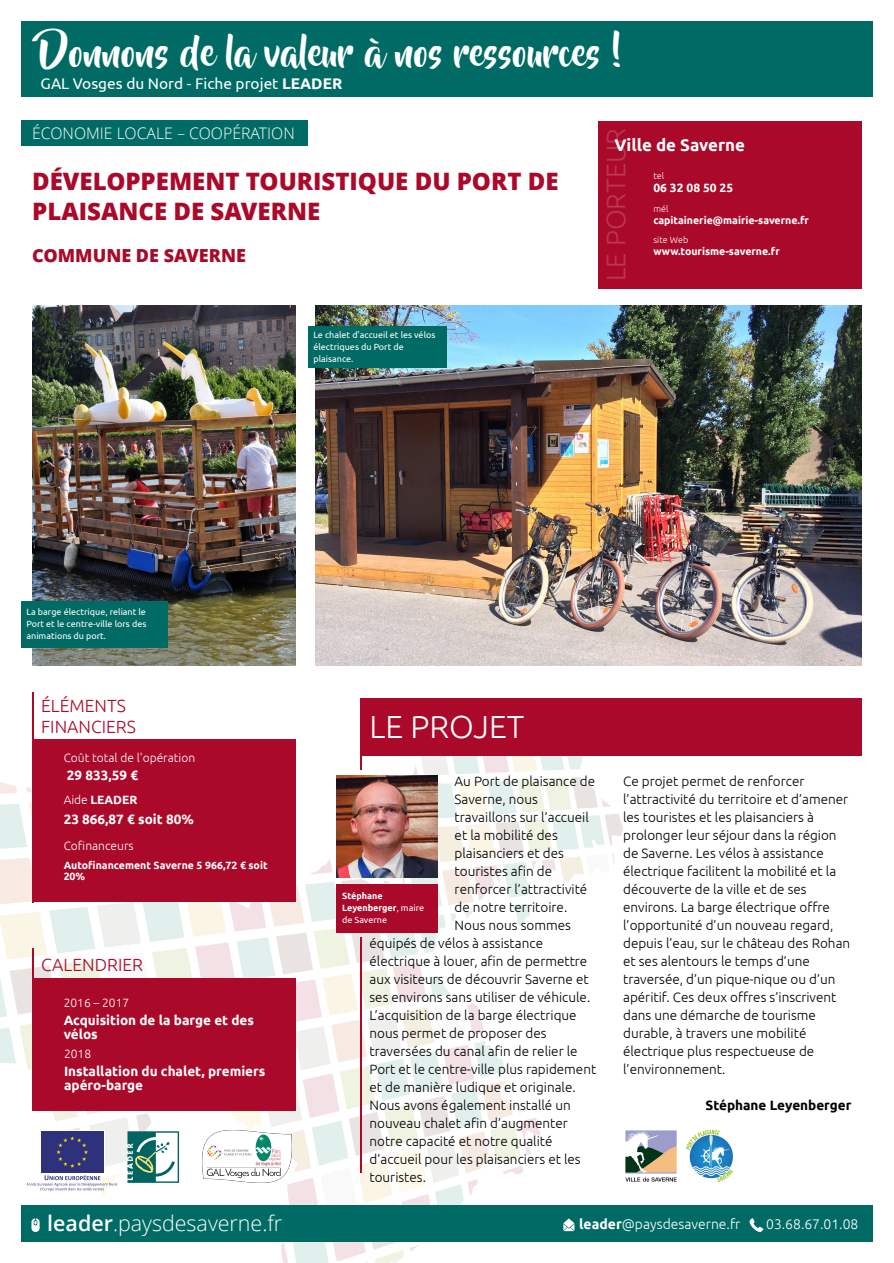
<style>
.page{position:relative;width:894px;height:1263px;background:#fff}
.page>*{position:absolute;margin:0;border:0;box-sizing:border-box;transform-origin:0 0}
.t1{font:37.8px "Beyond The Mountains";color:#fff}
.t2{font:300 31.95px "Ubuntu";color:#fff}
.t3{font:300 27px "Ubuntu";color:rgb(255 255 255/.19)}
.t4{font:800 24px/30px "Open Sans";color:#aa092a}
.t5{font:300 21.45px "Open Sans";color:#fff}
.t6{font:800 18px "Open Sans";color:#aa092a}
.t7{font:300 17.7px/20.9px "Ubuntu";color:#aa092a}
.t8{font:700 16.8px "Ubuntu";color:#fff}
.t9{font:300 15.9px "Open Sans";color:#fff}
.t10{font:15.45px "Ubuntu";color:#fff}
.t11{font:300 13.95px "Ubuntu";color:#fff}
.t12{font:300 13.5px/18px "Ubuntu";color:#000}
.t13{font:700 13.5px/14px "Ubuntu";color:#fff}
.t14{font:700 13.5px "Ubuntu";color:#000}
.t15{font:300 12px "Ubuntu";color:#fff}
.t16{font:700 12px "Ubuntu";color:#fff}
.t17{font:700 10.5px/10.8px "Ubuntu";color:#fff}
.t18{font:9px/12px "Ubuntu";color:#fff;text-align:justify}
.t19{font:700 9px/12px "Ubuntu";color:#fff}
.t20{font:300 9px "Ubuntu";color:#fff}
.s1{font-weight:700}
.s2{font-weight:300}
.s3{font-weight:400}
.s4{font-weight:600}
</style>
<div class="page">
<div style="left:21px;top:121px;width:286px;height:25px;background:#006b64"></div>
<div style="left:21px;top:21px;width:851px;height:76px;background:#006b64"></div>
<svg style="left:0;top:739px;width:623px;height:524px"></svg>
<div style="left:359px;top:698px;width:502px;height:57px;background:#aa092a"></div>
<div style="left:32px;top:739px;width:263px;height:162px;background:#aa092a"></div>
<div style="left:597px;top:121px;width:264px;height:168px;background:#aa092a"></div>
<img style="left:32px;top:306px;width:264px;height:360px">
<img style="left:315px;top:306px;width:546px;height:360px">
<div style="left:40px;top:1130px;width:65px;height:44px;background:#fff"></div>
<div style="left:41px;top:1131px;width:63px;height:42px;background:#2e317b"></div>
<svg style="left:56px;top:1136px;width:32px;height:32px"></svg>
<svg style="left:27px;top:1175px;width:91px;height:16px"></svg>
<svg style="left:127px;top:1131px;width:52px;height:52px"></svg>
<img style="left:203px;top:1130px;width:88px;height:53px">
<div style="left:21px;top:601px;width:146px;height:46px;background:#006b64"></div>
<div style="left:308px;top:326px;width:138px;height:42px;background:#006b64"></div>
<div style="left:21px;top:1205px;width:851px;height:37px;background:#006b64"></div>
<svg style="left:563px;top:1218px;width:11px;height:13px"></svg>
<svg style="left:749px;top:1218px;width:14px;height:14px"></svg>
<svg style="left:31px;top:1218px;width:9px;height:14px"></svg>
<hr style="left:32px;top:693px;width:2px;height:210px;background:#aa092a">
<div style="left:32px;top:978px;width:263px;height:132px;background:#aa092a"></div>
<hr style="left:32px;top:948px;width:2px;height:108px;background:#aa092a">
<img style="left:625px;top:1130px;width:52px;height:52px">
<img style="left:686px;top:1130px;width:48px;height:52px">
<svg style="left:359px;top:755px;width:2px;height:14px"></svg>
<hr style="left:360px;top:937px;width:1px;height:235px;background:#aa092a">
<img style="left:336px;top:776px;width:101px;height:101px">
<div style="left:336px;top:884px;width:101px;height:48px;background:#aa092a"></div>
<h1 class="t1" style="left:39px;top:38px;width:585px">Donnons de la valeur à nos ressources !</h1>
<p class="t10" style="left:41px;top:77px;width:303px">GAL Vosges du Nord - Fiche projet <span class="s1">LEADER</span></p>
<p class="t9" style="left:32px;top:127px;width:264px">ÉCONOMIE LOCALE – COOPÉRATION</p>
<h3 class="t4" style="left:32px;top:169px;width:527px">DÉVELOPPEMENT TOURISTIQUE DU PORT DE<br>PLAISANCE DE SAVERNE</h3>
<h3 class="t6" style="left:32px;top:249px;width:215px">COMMUNE DE SAVERNE</h3>
<p class="t18" style="left:313px;top:329px;width:123px;text-align:left">Le chalet d'accueil et les vélos électriques du Port de plaisance.</p>
<h3 class="t3" style="left:604px;top:281px;width:154px;rotate:-90deg">LE PORTEUR</h3>
<p class="t8" style="left:614px;top:137px;width:132px">Ville de Saverne</p>
<p class="t20" style="left:653px;top:172px;width:12px">tel</p>
<p class="t20" style="left:653px;top:205px;width:16px">mél</p>
<p class="t20" style="left:653px;top:236px;width:36px">site Web</p>
<p class="t16" style="left:653px;top:183px;width:81px">06 32 08 50 25</p>
<p class="t17" style="left:653px;top:215px;width:157px">capitainerie@mairie-saverne.fr</p>
<p class="t17" style="left:653px;top:247px;width:128px">www.tourisme-saverne.fr</p>
<p class="t18" style="left:26px;top:606px;width:121px">La barge électrique, reliant le Port et le centre-ville lors des animations du port.</p>
<h3 class="t7" style="left:41px;top:696px;width:96px">ÉLÉMENTS<br>FINANCIERS</h3>
<p class="t15" style="left:64px;top:752px;width:133px">Coût total de l'opération</p>
<p class="t13" style="left:67px;top:769px;width:73px">29 833,59 €</p>
<p class="t16" style="left:64px;top:795px;width:75px"><span class="s2">Aide</span> LEADER</p>
<p class="t13" style="left:64px;top:813px;width:132px">23 866,87 € soit 80%</p>
<p class="t15" style="left:64px;top:841px;width:71px">Cofinanceurs</p>
<p class="t17" style="left:64px;top:860px;width:205px">Autofinancement Saverne 5 966,72 € soit<br>20%</p>
<h3 class="t7" style="left:41px;top:955px;width:103px">CALENDRIER</h3>
<p class="t15" style="left:64px;top:997px;width:67px">2016 – 2017</p>
<p class="t13" style="left:64px;top:1014px;width:192px">Acquisition de la barge et des vélos</p>
<p class="t15" style="left:64px;top:1048px;width:29px">2018</p>
<p class="t13" style="left:64px;top:1065px;width:203px">Installation du chalet, premiers apéro-barge</p>
<h2 class="t2" style="left:369px;top:713px;width:156px">LE PROJET</h2>
<p class="t12" style="left:454px;top:773px;width:142px">Au Port de plaisance de</p>
<p class="t12" style="left:454px;top:791px;width:85px">Saverne, nous</p>
<p class="t12" style="left:454px;top:809px;width:136px">travaillons sur l’accueil</p>
<p class="t12" style="left:454px;top:827px;width:105px">et la mobilité des</p>
<p class="t12" style="left:454px;top:845px;width:111px">plaisanciers et des</p>
<p class="t12" style="left:454px;top:863px;width:99px">touristes afin de</p>
<p class="t12" style="left:454px;top:881px;width:134px">renforcer l’attractivité</p>
<p class="t12" style="left:454px;top:899px;width:114px">de notre territoire.</p>
<p class="t12" style="left:454px;top:917px;width:118px">Nous nous sommes</p>
<p class="t12" style="left:369px;top:935px;width:175px">équipés de vélos à assistance</p>
<p class="t12" style="left:369px;top:953px;width:219px">électrique à louer, afin de permettre</p>
<p class="t12" style="left:369px;top:971px;width:221px">aux visiteurs de découvrir Saverne et</p>
<p class="t12" style="left:369px;top:989px;width:222px">ses environs sans utiliser de véhicule.</p>
<p class="t12" style="left:369px;top:1007px;width:208px">L’acquisition de la barge électrique</p>
<p class="t12" style="left:369px;top:1025px;width:178px">nous permet de proposer des</p>
<p class="t12" style="left:369px;top:1043px;width:210px">traversées du canal afin de relier le</p>
<p class="t12" style="left:369px;top:1061px;width:228px">Port et le centre-ville plus rapidement</p>
<p class="t12" style="left:369px;top:1079px;width:208px">et de manière ludique et originale.</p>
<p class="t12" style="left:369px;top:1097px;width:203px">Nous avons également installé un</p>
<p class="t12" style="left:369px;top:1115px;width:200px">nouveau chalet afin d’augmenter</p>
<p class="t12" style="left:369px;top:1133px;width:184px">notre capacité et notre qualité</p>
<p class="t12" style="left:369px;top:1151px;width:213px">d’accueil pour les plaisanciers et les</p>
<p class="t12" style="left:369px;top:1169px;width:58px">touristes.</p>
<p class="t19" style="left:342px;top:890px;width:84px">Stéphane<br>Leyenberger<span class="s3">, maire de Saverne</span></p>
<p class="t12" style="left:623px;top:773px;width:228px">Ce projet permet de renforcer l’attractivité du territoire et d’amener les touristes et les plaisanciers à prolonger leur séjour dans la région de Saverne. Les vélos à assistance électrique facilitent la mobilité et la découverte de la ville et de ses environs. La barge électrique offre l’opportunité d’un nouveau regard, depuis l’eau, sur le château des Rohan et ses alentours le temps d’une traversée, d’un pique-nique ou d’un apéritif. Ces deux offres s’inscrivent dans une démarche de tourisme durable, à travers une mobilité électrique plus respectueuse de l’environnement.</p>
<p class="t14" style="left:705px;top:1099px;width:147px">Stéphane Leyenberger</p>
<h3 class="t5" style="left:47px;top:1214px;width:236px"><span class="s4">leader</span>.paysdesaverne.fr</h3>
<p class="t11" style="left:579px;top:1218px;width:163px"><span class="s1">leader</span>@paysdesaverne.fr</p>
<p class="t11" style="left:765px;top:1218px;width:94px">03.68.67.01.08</p>
</div>
